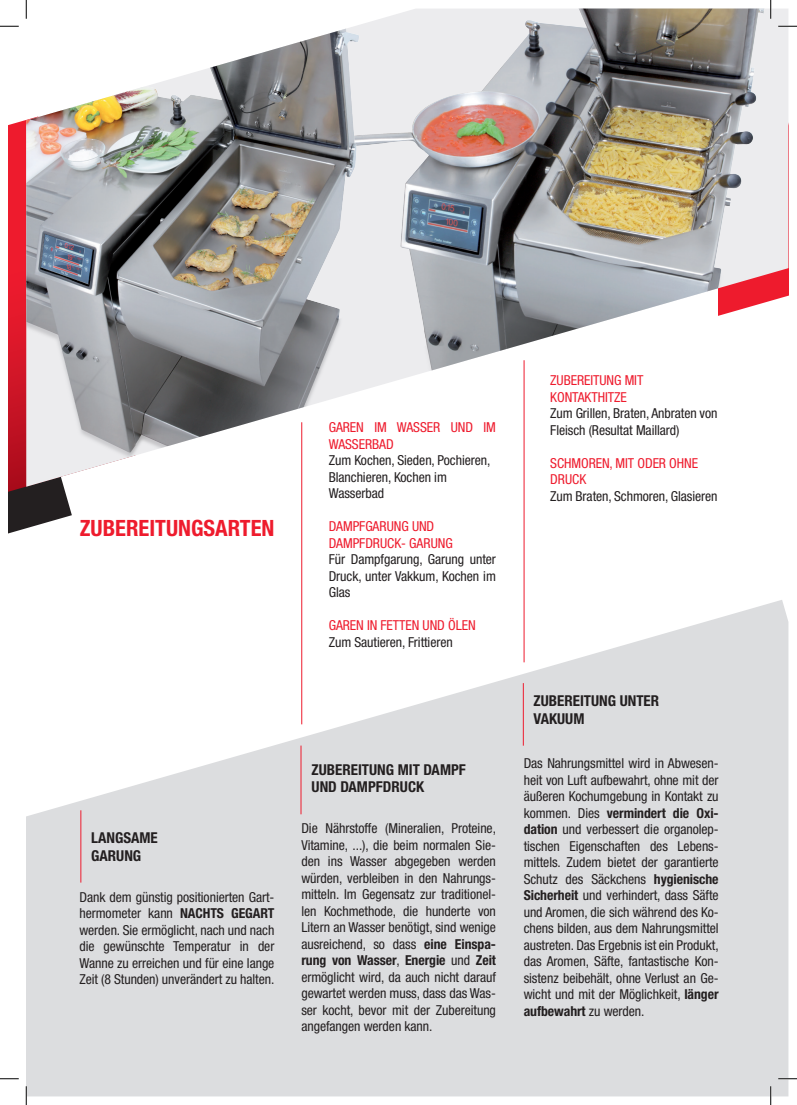
<style>
.page{position:relative;width:797px;height:1105px;background:#fff}
.page>*{position:absolute;margin:0;border:0;box-sizing:border-box;transform-origin:0 0}
.t1{font:700 condensed 22.5px "Helvetica Neue";color:#ee1b2d}
.t2{font:700 condensed 15px/17.5px "Helvetica Neue";color:#231f20}
.t3{font:condensed 13.75px/16.5px "Helvetica Neue";letter-spacing:-.005em;color:#231f20;text-align:justify}
.t4{font:condensed 13.75px/16.5px "Helvetica Neue";letter-spacing:-.005em;color:#ee1b2d}
.s1{font-weight:700}
</style>
<div class="page">
<svg style="left:9px;top:120px;width:63px;height:414px;background:#9e353f"></svg>
<svg style="left:26px;top:600px;width:762px;height:496px;fill:#dcdddf"></svg>
<img style="left:412px;top:9px;width:376px;height:467px">
<img style="left:26px;top:10px;width:386px;height:477px">
<img style="left:9px;top:120px;width:8px;height:371px">
<hr style="left:301px;top:422px;width:1px;height:302px;background:#ee1b2d">
<hr style="left:523px;top:360px;width:1px;height:302px;background:#ee1b2d">
<hr style="left:523px;top:683px;width:1px;height:63px;background:#ee1b2d">
<hr style="left:300px;top:745px;width:1px;height:69px;background:#ee1b2d">
<hr style="left:80px;top:810px;width:1px;height:72px;background:#ee1b2d">
<svg style="left:0;top:25px;width:19px;height:2px"></svg>
<svg style="left:778px;top:25px;width:19px;height:2px"></svg>
<svg style="left:0;top:1078px;width:19px;height:1px"></svg>
<svg style="left:778px;top:1078px;width:19px;height:1px"></svg>
<svg style="left:25px;top:0;width:2px;height:19px"></svg>
<svg style="left:25px;top:1086px;width:2px;height:19px"></svg>
<svg style="left:770px;top:0;width:1px;height:19px"></svg>
<svg style="left:770px;top:1086px;width:1px;height:19px"></svg>
<h1 class="t1" style="left:80px;top:515px;width:196px">ZUBEREITUNGSARTEN</h1>
<p class="t4" style="left:329px;top:419px;width:169px">GAREN IM WASSER UND IM<br>WASSERBAD</p>
<p class="t3" style="left:329px;top:452px;width:163px;text-align:left">Zum Kochen, Sieden, Pochieren,<br>Blanchieren, Kochen im<br>Wasserbad</p>
<p class="t4" style="left:329px;top:518px;width:125px">DAMPFGARUNG UND<br>DAMPFDRUCK- GARUNG</p>
<p class="t3" style="left:329px;top:551px;width:169px">Für Dampfgarung, Garung unter Druck, unter Vakkum, Kochen im Glas</p>
<p class="t4" style="left:329px;top:617px;width:148px">GAREN IN FETTEN UND ÖLEN</p>
<p class="t3" style="left:329px;top:633px;width:126px">Zum Sautieren, Frittieren</p>
<p class="t2" style="left:91px;top:829px;width:68px">LANGSAME<br>GARUNG</p>
<p class="t3" style="left:79px;top:888px;width:196px">Dank dem günstig positionierten Gart&shy;hermometer kann <span class="s1">NACHTS GEGART </span>werden. Sie ermöglicht, nach und nach die gewünschte Temperatur in der Wanne zu erreichen und für eine lange Zeit (8 Stunden) unverändert zu halten.</p>
<p class="t2" style="left:311px;top:760px;width:156px">ZUBEREITUNG MIT DAMPF<br>UND DAMPFDRUCK</p>
<p class="t3" style="left:301px;top:820px;width:196px">Die Nährstoffe (Mineralien, Proteine, Vitamine, ...), die beim normalen Sie&shy;den ins Wasser abgegeben werden würden, verbleiben in den Nahrungs&shy;mitteln. Im Gegensatz zur traditionel&shy;len Kochmethode, die hunderte von Litern an Wasser benötigt, sind wenige ausreichend, so dass <span class="s1">eine Einspa&shy;rung von Wasser</span>, <span class="s1">Energie</span> und <span class="s1">Zeit </span>ermöglicht wird, da auch nicht darauf gewartet werden muss, dass das Was&shy;ser kocht, bevor mit der Zubereitung angefangen werden kann.</p>
<p class="t4" style="left:550px;top:372px;width:95px">ZUBEREITUNG MIT<br>KONTAKTHITZE</p>
<p class="t3" style="left:550px;top:405px;width:169px">Zum Grillen, Braten, Anbraten von<br>Fleisch (Resultat Maillard)</p>
<p class="t4" style="left:550px;top:454px;width:149px">SCHMOREN, MIT ODER OHNE<br>DRUCK</p>
<p class="t3" style="left:550px;top:487px;width:169px">Zum Braten, Schmoren, Glasieren</p>
<p class="t2" style="left:533px;top:692px;width:127px">ZUBEREITUNG UNTER<br>VAKUUM</p>
<p class="t3" style="left:523px;top:755px;width:196px">Das Nahrungsmittel wird in Abwesen&shy;heit von Luft aufbewahrt, ohne mit der äußeren Kochumgebung in Kontakt zu kommen. Dies <span class="s1">vermindert die Oxi&shy;dation</span> und verbessert die organolep&shy;tischen Eigenschaften des Lebens&shy;mittels. Zudem bietet der garantierte Schutz des Säckchens <span class="s1">hygienische Sicherheit</span> und verhindert, dass Säfte und Aromen, die sich während des Ko&shy;chens bilden, aus dem Nahrungsmittel austreten. Das Ergebnis ist ein Produkt, das Aromen, Säfte, fantastische Kon&shy;sistenz beibehält, ohne Verlust an Ge&shy;wicht und mit der Möglichkeit, <span class="s1">länger aufbewahrt</span> zu werden.</p>
</div>
